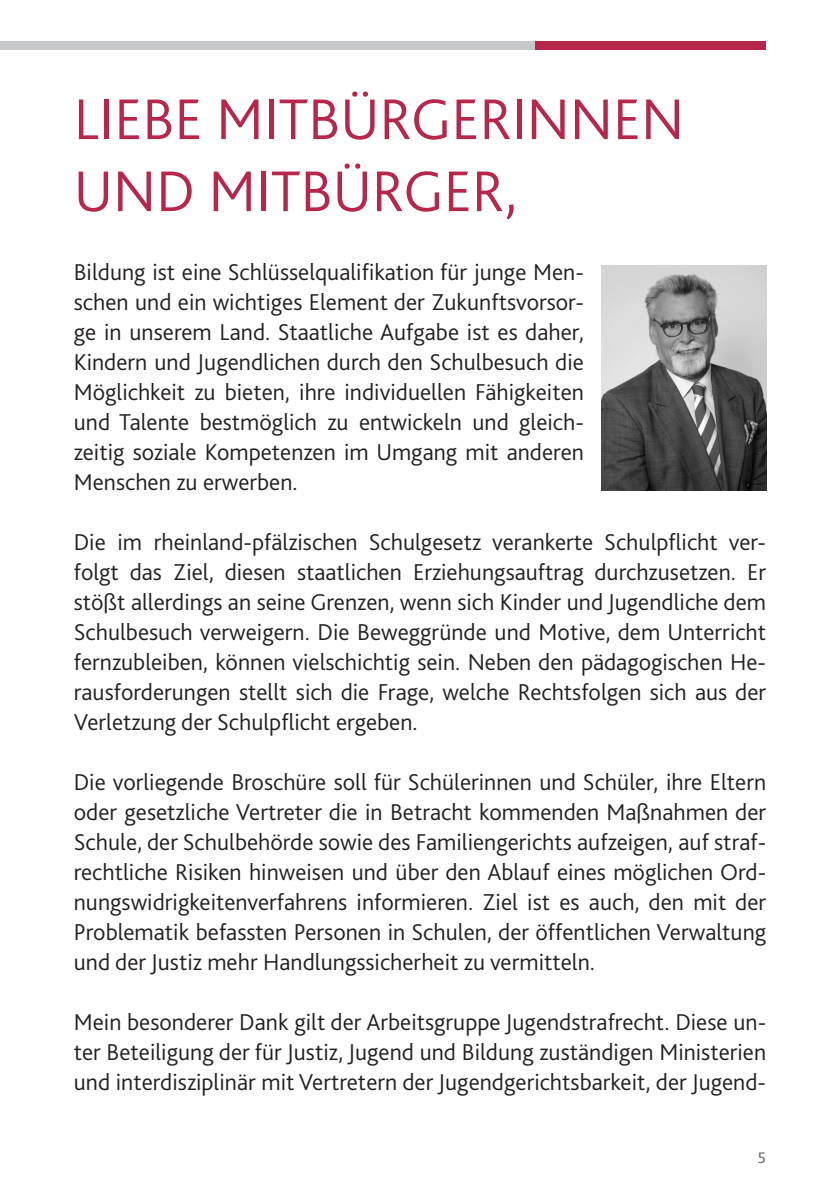
<style>
.page{position:relative;width:840px;height:1191px;background:#fff}
.page>*{position:absolute;margin:0;border:0;box-sizing:border-box;transform-origin:0 0}
.t1{font:300 60px/72px "Bliss 2";color:#b6274b}
.t2{font:300 24px/30px "Bliss 2";color:#231f20;text-align:justify}
.t3{font:16px "Bliss 2";color:#6c6d70}
</style>
<div class="page">
<div style="left:0;top:41px;width:535px;height:9px;background:#c7c8ca"></div>
<div style="left:535px;top:41px;width:230px;height:9px;background:#b6274b"></div>
<img style="left:601px;top:265px;width:164px;height:225px">
<h1 class="t1" style="left:74px;top:82px;width:611px">Liebe Mitbürgerinnen und Mitbürger,</h1>
<p class="t2" style="left:74px;top:256px;width:511px">Bildung ist eine Schlüsselqualifikation für junge Men&shy;schen und ein wichtiges Element der Zukunftsvorsor&shy;ge in unserem Land. Staatliche Aufgabe ist es daher, Kindern und Jugendlichen durch den Schulbesuch die Möglichkeit zu bieten, ihre individuellen Fähigkeiten und Talente bestmöglich zu entwickeln und gleich&shy;zeitig soziale Kompetenzen im U mgang mit anderen Menschen zu erwerben.</p>
<p class="t2" style="left:74px;top:526px;width:693px">Die im rheinland-pfälzischen Schulgesetz verankerte Schulpflicht ver&shy;folgt das Ziel, diesen staatlichen Erziehungsauftrag durchzusetzen. Er stößt allerdings an seine Grenzen, wenn sich Kinder und Jugendliche dem Schulbesuch verweigern. Die Beweggründe und Motive, dem U nterricht fernzubleiben, können vielschichtig sein. Neben den pädagogischen He&shy;rausforderungen stellt sich die Frage, welche Rechtsfolgen sich aus der Verletzung der Schulpflicht ergeben.</p>
<p class="t2" style="left:74px;top:766px;width:693px">Die vorliegende Broschüre soll für Schülerinnen und Schüler, ihre Eltern oder gesetzliche Vertreter die in Betracht kommenden Maßnahmen der Schule, der Schulbehörde sowie des Familiengerichts aufzeigen, auf straf&shy;rechtliche Risiken hinweisen und über den Ablauf eines möglichen Ord&shy;nungswidrigkeitenverfahrens informieren. Ziel ist es auch, den mit der Problematik befassten Personen in Schulen, der öffentlichen Verwaltung und der Justiz mehr Handlungssicherheit zu vermitteln.</p>
<p class="t2" style="left:74px;top:1006px;width:693px">Mein besonderer Dank gilt der Arbeitsgruppe Jugendstrafrecht. Diese un&shy;ter Beteiligung der für Justiz, Jugend und Bildung zuständigen Ministerien und interdisziplinär mit Vertretern der Jugendgerichtsbarkeit, der Jugend-</p>
<p class="t3" style="left:757px;top:1147px;width:10px">5</p>
</div>
